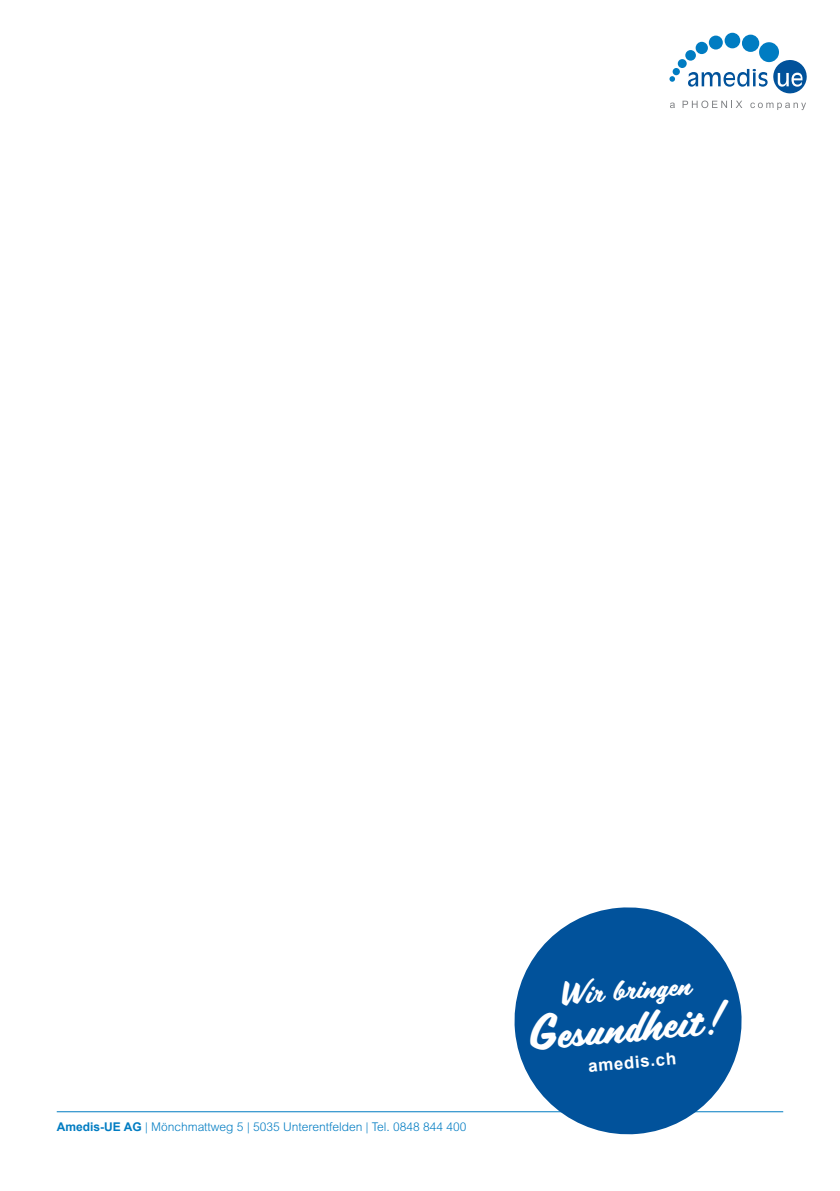
<style>
.page{position:relative;width:840px;height:1191px;background:#fff}
.page>*{position:absolute;margin:0;border:0;box-sizing:border-box;transform-origin:0 0}
.t1{font:44px "Scriptorama JF Tradeshow";color:#fff}
.t2{font:28.8px "Scriptorama JF Tradeshow";color:#fff}
.t3{font:700 16.8px "Arial";color:#fff}
.t4{font:300 12px "Arial MT Std";color:#007cc2}
.s1{font-family:"Arial";font-weight:700}
</style>
<div class="page">
<hr style="left:57px;top:1111px;width:725px;height:1px;background:#007cc2">
<svg style="left:509px;top:907px;width:237px;height:228px;fill:#01529b"></svg>
<svg style="left:669px;top:76px;width:5px;height:6px"></svg>
<div style="left:672px;top:68px;width:7px;height:7px;background:#007cc2;border-radius:50%"></div>
<svg style="left:688px;top:59px;width:119px;height:35px"></svg>
<div style="left:741px;top:35px;width:17px;height:17px;background:#007cc2;border-radius:50%"></div>
<div style="left:724px;top:33px;width:15px;height:15px;background:#007cc2;border-radius:50%"></div>
<div style="left:708px;top:36px;width:14px;height:14px;background:#007cc2;border-radius:50%"></div>
<div style="left:695px;top:42px;width:12px;height:12px;background:#007cc2;border-radius:50%"></div>
<div style="left:685px;top:50px;width:10px;height:11px;background:#007cc2;border-radius:50%"></div>
<div style="left:677px;top:59px;width:9px;height:9px;background:#007cc2;border-radius:50%"></div>
<div style="left:758px;top:42px;width:20px;height:20px;background:#007cc2;border-radius:50%"></div>
<svg style="left:670px;top:103px;width:4px;height:5px"></svg>
<svg style="left:682px;top:101px;width:60px;height:7px"></svg>
<svg style="left:750px;top:103px;width:55px;height:7px"></svg>
<p class="t4" style="left:57px;top:1120px;width:411px"><span class="s1">Amedis-UE AG</span> | Mönchmattweg 5 | 5035 Unterentfelden | Tel. 0848 844 400</p>
<h2 class="t2" style="left:559px;top:974px;width:131px;rotate:-5deg">Wir bringen</h2>
<h1 class="t1" style="left:525px;top:1003px;width:204px;rotate:-5deg">Gesundheit!</h1>
<h3 class="t3" style="left:587px;top:1054px;width:90px;rotate:-5deg">amedis.ch</h3>
</div>
